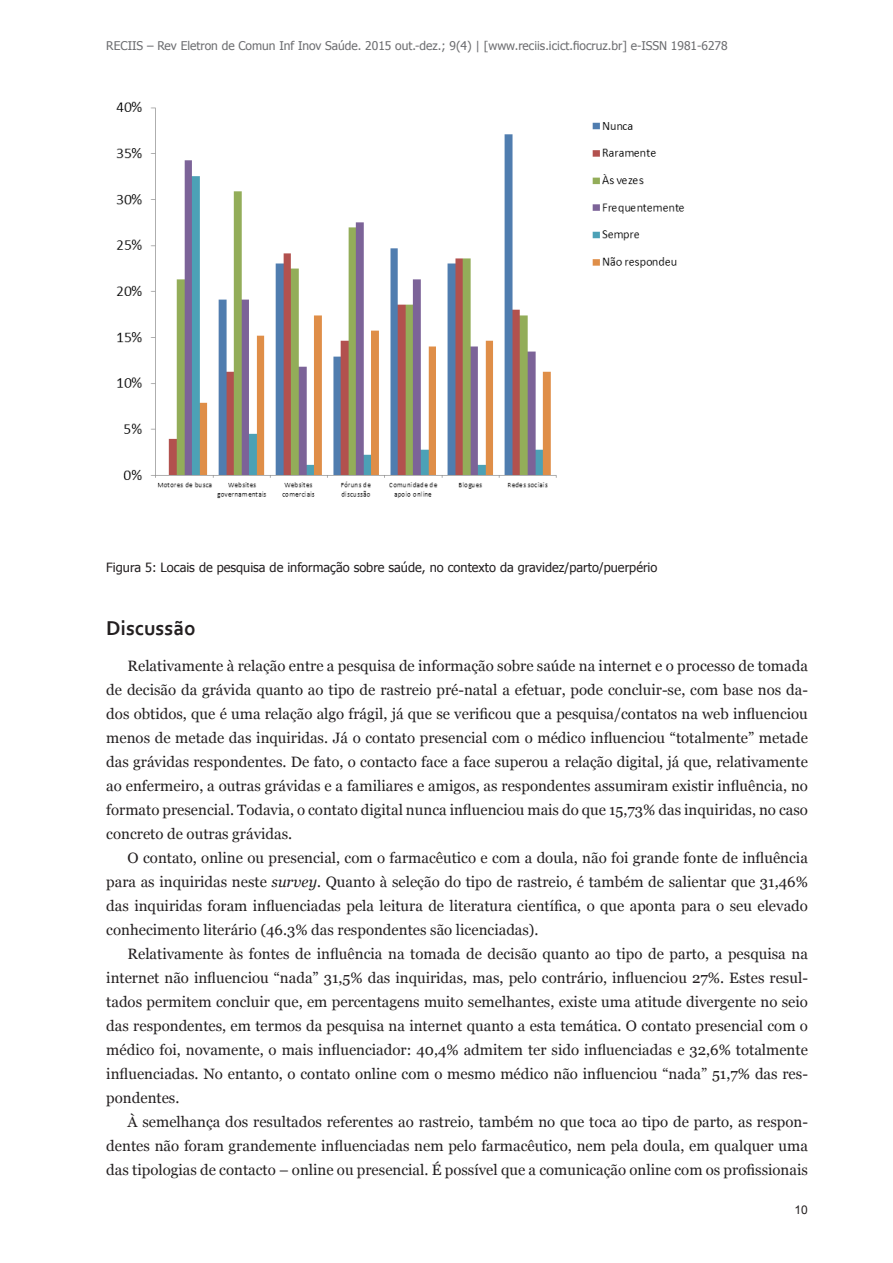
<style>
.page{position:relative;width:893px;height:1263px;background:#fff}
.page>*{position:absolute;margin:0;border:0;box-sizing:border-box;transform-origin:0 0}
.t1{font:700 21px "Corbel";color:#231f20}
.t2{font:15px/24px "Georgia";color:#231f20;text-align:justify}
.t3{font:12.75px "Tahoma";color:#231f20}
.t4{font:12px "Tahoma";color:#6c6d70}
.t5{font:12px "Arial";color:#231f20}
.s1{font-style:italic}
</style>
<div class="page">
<img style="left:116px;top:101px;width:568px;height:398px">
<p class="t4" style="left:106px;top:38px;width:623px">RECIIS – Rev Eletron de Comun Inf Inov Saúde. 2015 out.-dez.; 9(4) | [www.reciis.icict.fiocruz.br] e-ISSN 1981-6278</p>
<p class="t3" style="left:106px;top:559px;width:553px">Figura 5: Locais de pesquisa de informação sobre saúde, no contexto da gravidez/parto/puerpério</p>
<h1 class="t1" style="left:106px;top:615px;width:91px">Discussão</h1>
<p class="t2" style="left:106px;top:654px;width:703px;text-indent:21px">Relativamente à relação entre a pesquisa de informação sobre saúde na internet e o processo de tomada de decisão da grávida quanto ao tipo de rastreio pré-natal a efetuar, pode concluir-se, com base nos da&shy;dos obtidos, que é uma relação algo frágil, já que se verificou que a pesquisa/contatos na web influenciou menos de metade das inquiridas. Já o contato presencial com o médico influenciou “totalmente” metade das grávidas respondentes. De fato, o contacto face a face superou a relação digital, já que, relativamente ao enfermeiro, a outras grávidas e a familiares e amigos, as respondentes assumiram existir influência, no formato presencial. Todavia, o contato digital nunca influenciou mais do que 15,73% das inquiridas, no caso concreto de outras grávidas.</p>
<p class="t2" style="left:106px;top:846px;width:703px;text-indent:21px">O contato, online ou presencial, com o farmacêutico e com a doula, não foi grande fonte de influência para as inquiridas neste <span class="s1">survey.</span> Quanto à seleção do tipo de rastreio, é também de salientar que 31,46% das inquiridas foram influenciadas pela leitura de literatura científica, o que aponta para o seu elevado conhecimento literário (46.3% das respondentes são licenciadas).</p>
<p class="t2" style="left:106px;top:942px;width:703px;text-indent:21px">Relativamente às fontes de influência na tomada de decisão quanto ao tipo de parto, a pesquisa na internet não influenciou “nada” 31,5% das inquiridas, mas, pelo contrário, influenciou 27%. Estes resul&shy;tados permitem concluir que, em percentagens muito semelhantes, existe uma atitude divergente no seio das respondentes, em termos da pesquisa na internet quanto a esta temática. O contato presencial com o médico foi, novamente, o mais influenciador: 40,4% admitem ter sido influenciadas e 32,6% totalmente influenciadas. No entanto, o contato online com o mesmo médico não influenciou “nada” 51,7% das res&shy;pondentes.</p>
<p class="t2" style="left:106px;top:1110px;width:703px;text-indent:21px">À semelhança dos resultados referentes ao rastreio, também no que toca ao tipo de parto, as respon&shy;dentes não foram grandemente influenciadas nem pelo farmacêutico, nem pela doula, em qualquer uma das tipologias de contacto – online ou presencial. É possível que a comunicação online com os profissionais</p>
<p class="t5" style="left:795px;top:1202px;width:15px">10</p>
</div>
